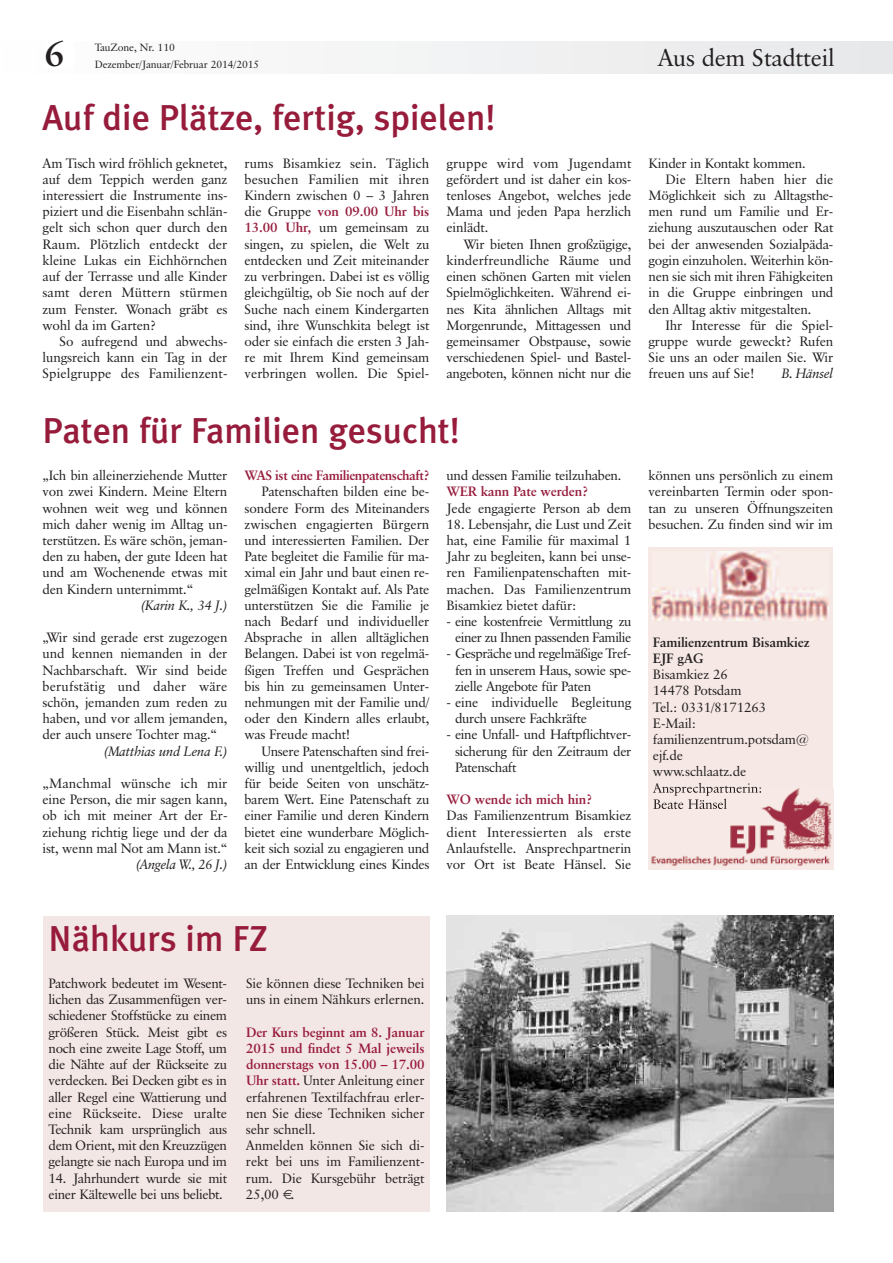
<style>
.page{position:relative;width:893px;height:1263px;background:#fff}
.page>*{position:absolute;margin:0;border:0;box-sizing:border-box;transform-origin:0 0}
.t1{font:500 36px "Meta Plus";color:#971c3c}
.t2{font:700 36px "Classical Garamond BT";color:#231f20}
.t3{font:24px "Classical Garamond BT";letter-spacing:-.01em;color:#231f20}
.t4{font:13.5px/16.2px "Classical Garamond BT";letter-spacing:-.01em;color:#231f20;text-align:justify}
.t5{font:13.5px/16.2px "Classical Garamond BT";letter-spacing:-.035em;color:#231f20;text-align:right}
.t6{font:italic 13.5px "Classical Garamond BT";letter-spacing:-.015em;color:#231f20}
.t7{font:700 13.5px "Classical Garamond BT";letter-spacing:-.01em;color:#971c3c}
.t8{font:700 13.5px/16.2px "Classical Garamond BT";letter-spacing:-.01em;color:#231f20}
.t9{font:700 13.5px "Classical Garamond BT";letter-spacing:-.035em;color:#971c3c}
.t10{font:10.5px "Classical Garamond BT";letter-spacing:-.01em;color:#231f20}
.s1{font-weight:700;color:#971c3c}
</style>
<div class="page">
<div style="left:0;top:41px;width:893px;height:33px;background:#f2f3f4"></div>
<div style="left:45px;top:38px;width:29px;height:30px;background:#fff"></div>
<div style="left:648px;top:547px;width:185px;height:323px;background:#f6e9e5"></div>
<img style="left:653px;top:551px;width:175px;height:69px">
<img style="left:651px;top:788px;width:181px;height:79px">
<img style="left:653px;top:788px;width:52px;height:8px">
<img style="left:653px;top:799px;width:54px;height:10px">
<div style="left:43px;top:916px;width:386px;height:295px;background:#f3e7e5"></div>
<img style="left:446px;top:915px;width:387px;height:297px">
<h1 class="t2" style="left:45px;top:39px;width:22px">6</h1>
<p class="t10" style="left:95px;top:43px;width:82px">TauZone, Nr. 110</p>
<p class="t10" style="left:95px;top:60px;width:166px">Dezember/Januar/Februar 2014/2015</p>
<h1 class="t1" style="left:43px;top:97px;width:454px">Auf die Plätze, fertig, spielen!</h1>
<p class="t4" style="left:446px;top:156px;width:186px">gruppe wird vom Jugendamt gefördert und ist daher ein kos&shy;tenloses Angebot, welches jede Mama und jeden Papa herzlich einlädt.</p>
<p class="t4" style="left:446px;top:237px;width:186px;text-indent:17px">Wir bieten Ihnen großzügige, kinderfreundliche Räume und einen schönen Garten mit vielen Spielmöglichkeiten. Während ei&shy;nes Kita ähnlichen Alltags mit Morgenrunde, Mittagessen und gemeinsamer Obstpause, sowie verschiedenen Spiel- und Bastel&shy;angeboten, können nicht nur die</p>
<p class="t4" style="left:43px;top:156px;width:186px">Am Tisch wird fröhlich geknetet, auf dem Teppich werden ganz interessiert die Instrumente ins&shy;piziert und die Eisenbahn schlän&shy;gelt sich schon quer durch den Raum. Plötzlich entdeckt der kleine Lukas ein Eichhörnchen auf der Terrasse und alle Kinder samt deren Müttern stürmen zum Fenster. Wonach gräbt es wohl da im Garten?</p>
<p class="t4" style="left:43px;top:334px;width:186px;text-indent:17px">So aufregend und abwechs&shy;lungsreich kann ein Tag in der Spielgruppe des Familienzent-</p>
<p class="t4" style="left:244px;top:156px;width:186px">rums Bisamkiez sein. Täglich besuchen Familien mit ihren Kindern zwischen 0 – 3 Jahren die Gruppe <span class="s1">von 09.00 Uhr bis 13.00 Uhr,</span> um gemeinsam zu singen, zu spielen, die Welt zu entdecken und Zeit miteinander zu verbringen. Dabei ist es völlig gleichgültig, ob Sie noch auf der Suche nach einem Kindergarten sind, ihre Wunschkita belegt ist oder sie einfach die ersten 3 Jah&shy;re mit Ihrem Kind gemeinsam verbringen wollen. Die Spiel-</p>
<h1 class="t1" style="left:43px;top:409px;width:419px">Paten für Familien gesucht!</h1>
<p class="t4" style="left:446px;top:468px;width:177px">und dessen Familie teilzuhaben.</p>
<p class="t7" style="left:446px;top:486px;width:143px">WER kann Pate werden?</p>
<p class="t4" style="left:446px;top:501px;width:186px">Jede engagierte Person ab dem</p>
<p class="t4" style="left:446px;top:517px;width:186px">18. Lebensjahr, die Lust und Zeit hat, eine Familie für maximal 1<br>Jahr zu begleiten, kann bei unse&shy;ren Familienpatenschaften mit&shy;machen. Das Familienzentrum Bisamkiez bietet dafür:</p>
<p class="t5" style="left:446px;top:614px;width:186px">- eine kostenfreie Vermittlung zu einer zu Ihnen passenden Familie</p>
<p class="t4" style="left:455px;top:647px;width:178px;text-indent:-9px">- Gespräche und regelmäßige Tref&shy;fen in unserem Haus, sowie spe&shy;zielle Angebote für Paten</p>
<p class="t4" style="left:455px;top:695px;width:178px;text-indent:-9px">- eine individuelle Begleitung durch unsere Fachkräfte</p>
<p class="t4" style="left:455px;top:728px;width:178px;text-indent:-9px">- eine Unfall- und Haftpflichtver&shy;sicherung für den Zeitraum der Patenschaft</p>
<p class="t7" style="left:446px;top:794px;width:147px">WO wende ich mich hin?</p>
<p class="t4" style="left:446px;top:809px;width:186px">Das Familienzentrum Bisamkiez dient Interessierten als erste Anlaufstelle. Ansprechpartnerin vor Ort ist Beate Hänsel. Sie</p>
<p class="t4" style="left:43px;top:468px;width:186px">„Ich bin alleinerziehende Mutter von zwei Kindern. Meine Eltern wohnen weit weg und können mich daher wenig im Alltag un&shy;terstützen. Es wäre schön, jeman&shy;den zu haben, der gute Ideen hat und am Wochenende etwas mit den Kindern unternimmt.“</p>
<p class="t6" style="left:141px;top:600px;width:88px">(Karin K., 34 J.)</p>
<p class="t4" style="left:43px;top:630px;width:186px">„Wir sind gerade erst zugezogen und kennen niemanden in der Nachbarschaft. Wir sind beide berufstätig und daher wäre schön, jemanden zum reden zu haben, und vor allem jemanden, der auch unsere Tochter mag.“</p>
<p class="t6" style="left:104px;top:746px;width:125px">(Matthias und Lena F.)</p>
<p class="t4" style="left:43px;top:776px;width:186px">„Manchmal wünsche ich mir eine Person, die mir sagen kann, ob ich mit meiner Art der Er&shy;ziehung richtig liege und der da ist, wenn mal Not am Mann ist.“</p>
<p class="t6" style="left:136px;top:859px;width:93px">(Angela W., 26 J.)</p>
<p class="t9" style="left:244px;top:470px;width:186px">WAS ist eine Familienpatenschaft?</p>
<p class="t4" style="left:244px;top:485px;width:186px;text-indent:17px">Patenschaften bilden eine be&shy;sondere Form des Miteinanders zwischen engagierten Bürgern und interessierten Familien. Der Pate begleitet die Familie für ma&shy;ximal ein Jahr und baut einen re&shy;gelmäßigen Kontakt auf. Als Pate unterstützen Sie die Familie je nach Bedarf und individueller Absprache in allen alltäglichen Belangen. Dabei ist von regelmä&shy;ßigen Treffen und Gesprächen bis hin zu gemeinsamen Unter&shy;nehmungen mit der Familie und/ oder den Kindern alles erlaubt, was Freude macht!</p>
<p class="t4" style="left:244px;top:744px;width:186px;text-indent:17px">Unsere Patenschaften sind frei&shy;willig und unentgeltlich, jedoch für beide Seiten von unschätz&shy;barem Wert. Eine Patenschaft zu einer Familie und deren Kindern bietet eine wunderbare Möglich&shy;keit sich sozial zu engagieren und an der Entwicklung eines Kindes</p>
<h2 class="t3" style="left:658px;top:47px;width:178px">Aus dem Stadtteil</h2>
<p class="t4" style="left:648px;top:156px;width:159px">Kinder in Kontakt kommen.</p>
<p class="t4" style="left:665px;top:172px;width:169px">Die Eltern haben hier die</p>
<p class="t4" style="left:648px;top:188px;width:186px">Möglichkeit sich zu Alltagsthe-</p>
<p class="t4" style="left:648px;top:205px;width:186px">men rund um Familie und Er-</p>
<p class="t4" style="left:648px;top:221px;width:186px">ziehung auszutauschen oder Rat</p>
<p class="t4" style="left:648px;top:237px;width:186px">bei der anwesenden Sozialpäda-</p>
<p class="t4" style="left:648px;top:253px;width:186px">gogin einzuholen. Weiterhin kön-</p>
<p class="t4" style="left:648px;top:269px;width:186px">nen sie sich mit ihren Fähigkeiten</p>
<p class="t4" style="left:648px;top:286px;width:186px">in die Gruppe einbringen und</p>
<p class="t4" style="left:648px;top:302px;width:164px">den Alltag aktiv mitgestalten.</p>
<p class="t4" style="left:665px;top:318px;width:169px">Ihr Interesse für die Spiel-</p>
<p class="t4" style="left:648px;top:334px;width:186px">gruppe wurde geweckt? Rufen</p>
<p class="t4" style="left:648px;top:350px;width:186px">Sie uns an oder mailen Sie. Wir</p>
<p class="t4" style="left:648px;top:367px;width:108px">freuen uns auf Sie!</p>
<p class="t6" style="left:782px;top:369px;width:53px">B. Hänsel</p>
<p class="t4" style="left:648px;top:468px;width:186px">können uns persönlich zu einem vereinbarten Termin oder spon&shy;tan zu unseren Öffnungszeiten besuchen. Zu finden sind wir im</p>
<p class="t8" style="left:653px;top:635px;width:158px">Familienzentrum Bisamkiez<br>EJF gAG</p>
<p class="t4" style="left:653px;top:667px;width:158px;text-align:left">Bisamkiez 26<br>14478 Potsdam<br>Tel.: 0331/8171263<br>E-Mail: familienzentrum.potsdam@ ejf.de<br>www.schlaatz.de<br>Ansprechpartnerin:</p>
<h1 class="t1" style="left:49px;top:918px;width:221px">Nähkurs im FZ</h1>
<p class="t4" style="left:49px;top:976px;width:180px">Patchwork bedeutet im Wesent&shy;lichen das Zusammenfügen ver&shy;schiedener Stoffstücke zu einem größeren Stück. Meist gibt es noch eine zweite Lage Stoff, um die Nähte auf der Rückseite zu verdecken. Bei Decken gibt es in aller Regel eine Wattierung und eine Rückseite. Diese uralte Technik kam ursprünglich aus dem Orient, mit den Kreuzzügen gelangte sie nach Europa und im</p>
<p class="t4" style="left:49px;top:1171px;width:180px">14. Jahrhundert wurde sie mit einer Kältewelle bei uns beliebt.</p>
<p class="t4" style="left:246px;top:976px;width:180px">Sie können diese Techniken bei uns in einem Nähkurs erlernen.</p>
<p class="t4" style="left:246px;top:1025px;width:180px;text-align:left"><span class="s1">Der Kurs beginnt am 8. Januar<br>2015 und findet 5 Mal jeweils donnerstags von 15.00 – 17.00<br>Uhr statt.</span> Unter Anleitung einer erfahrenen Textilfachfrau erler&shy;nen Sie diese Techniken sicher sehr schnell.<br>Anmelden können Sie sich di&shy;rekt bei uns im Familienzent&shy;rum. Die Kursgebühr beträgt<br>25,00 .</p>
</div>
